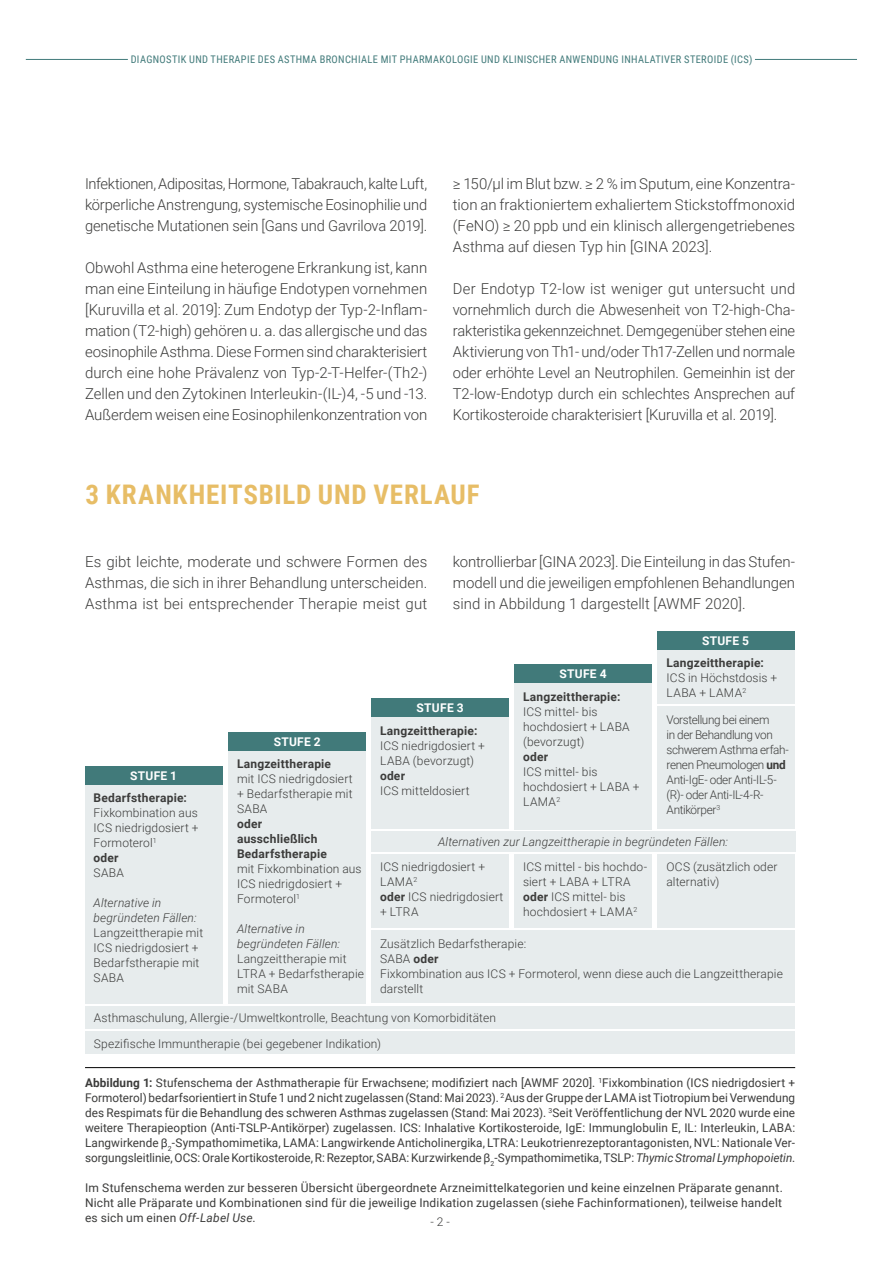
<style>
.page{position:relative;width:893px;height:1263px;background:#fff}
.page>*{position:absolute;margin:0;border:0;box-sizing:border-box;transform-origin:0 0}
.t1{font:700 27px "Roboto Condensed";letter-spacing:.03em;color:#e7bd66}
.t2{font:300 15px/21px "Roboto";letter-spacing:-.005em;color:#3c3c3b;text-align:justify}
.t3{font:12px/15px "Roboto";letter-spacing:.01em;color:#3c3c3b;text-align:justify}
.t4{font:300 12px/15px "Roboto";letter-spacing:.01em;color:#3c3c3b}
.t5{font:300 12px/15px "Roboto";letter-spacing:-.03em;color:#3c3c3b}
.t6{font:700 12px/15px "Roboto";letter-spacing:.015em;color:#3c3c3b}
.t7{font:italic 300 12px/15px "Roboto";letter-spacing:.01em;color:#3c3c3b}
.t8{font:700 12px "Roboto";letter-spacing:.02em;color:#fff}
.t9{font:10.5px "Roboto Condensed";letter-spacing:.035em;color:#417a7a}
.s1{font-weight:700}
.s2{font-style:italic}
</style>
<div class="page">
<hr style="left:26px;top:59px;width:102px;height:1px;background:#417a7a">
<hr style="left:755px;top:59px;width:102px;height:1px;background:#417a7a">
<div style="left:85px;top:784px;width:138px;height:219px;background:#e7eced"></div>
<div style="left:228px;top:751px;width:138px;height:252px;background:#e7eced"></div>
<div style="left:371px;top:717px;width:138px;height:112px;background:#e7eced"></div>
<div style="left:514px;top:683px;width:137px;height:146px;background:#e7eced"></div>
<div style="left:657px;top:649px;width:138px;height:55px;background:#e7eced"></div>
<div style="left:371px;top:930px;width:424px;height:72px;background:#e7eced"></div>
<div style="left:85px;top:766px;width:138px;height:18px;background:#417a7a"></div>
<div style="left:228px;top:732px;width:138px;height:19px;background:#417a7a"></div>
<div style="left:371px;top:699px;width:138px;height:18px;background:#417a7a"></div>
<div style="left:514px;top:665px;width:137px;height:18px;background:#417a7a"></div>
<div style="left:657px;top:631px;width:138px;height:18px;background:#417a7a"></div>
<div style="left:371px;top:831px;width:424px;height:21px;background:#e7eced"></div>
<div style="left:371px;top:854px;width:138px;height:73px;background:#e7eced"></div>
<div style="left:514px;top:854px;width:137px;height:73px;background:#e7eced"></div>
<div style="left:657px;top:854px;width:138px;height:73px;background:#e7eced"></div>
<div style="left:657px;top:707px;width:138px;height:122px;background:#e7eced"></div>
<div style="left:85px;top:1006px;width:710px;height:23px;background:#e7eced"></div>
<div style="left:85px;top:1032px;width:710px;height:22px;background:#e7eced"></div>
<hr style="left:85px;top:1067px;width:710px;height:1px;background:#000">
<p class="t9" style="left:131px;top:52px;width:623px">DIAGNOSTIK UND THERAPIE DES ASTHMA BRONCHIALE MIT PHARMAKOLOGIE UND KLINISCHER ANWENDUNG INHALATIVER STEROIDE (ICS)</p>
<p class="t2" style="left:85px;top:173px;width:344px">Infektionen, Adipositas, Hormone, Tabakrauch, kalte Luft, körperliche Anstrengung, systemische Eosinophilie und genetische Mutationen sein [Gans und Gavrilova 2019].</p>
<p class="t2" style="left:85px;top:257px;width:344px">Obwohl Asthma eine heterogene Erkrankung ist, kann man eine Einteilung in häufige Endotypen vornehmen [Kuruvilla et al. 2019]: Zum Endotyp der Typ-2-Inflam&shy;mation (T2-high) gehören u. a. das allergische und das eosinophile Asthma. Diese Formen sind charakterisiert durch eine hohe Prävalenz von Typ-2-T-Helfer-(Th2-)<br>Zellen und den Zytokinen Interleukin-(IL-)4, -5 und -13.<br>Außerdem weisen eine Eosinophilenkonzentration von</p>
<p class="t2" style="left:453px;top:173px;width:344px">≥ 150/µl im Blut bzw. ≥ 2 % im Sputum, eine Konzentra&shy;tion an fraktioniertem exhaliertem Stickstoffmonoxid (FeNO) ≥ 20 ppb und ein klinisch allergengetriebenes Asthma auf diesen Typ hin [GINA 2023].</p>
<p class="t2" style="left:453px;top:278px;width:344px">Der Endotyp T2-low ist weniger gut untersucht und vornehmlich durch die Abwesenheit von T2-high-Cha&shy;rakteristika gekennzeichnet. Demgegenüber stehen eine Aktivierung von Th1- und/oder Th17-Zellen und normale oder erhöhte Level an Neutrophilen. Gemeinhin ist der T2-low-Endotyp durch ein schlechtes Ansprechen auf Kortikosteroide charakterisiert [Kuruvilla et al. 2019].</p>
<h1 class="t1" style="left:86px;top:475px;width:396px">3 KRANKHEITSBILD UND VERLAUF</h1>
<p class="t2" style="left:85px;top:551px;width:344px">Es gibt leichte, moderate und schwere Formen des Asthmas, die sich in ihrer Behandlung unterscheiden.<br>Asthma ist bei entsprechender Therapie meist gut</p>
<p class="t2" style="left:453px;top:551px;width:344px">kontrollierbar [GINA 2023]. Die Einteilung in das Stufen&shy;modell und die jeweiligen empfohlenen Behandlungen sind in Abbildung 1 dargestellt [AWMF 2020].</p>
<p class="t8" style="left:702px;top:632px;width:49px">STUFE 5</p>
<p class="t6" style="left:666px;top:655px;width:99px">Langzeittherapie:</p>
<p class="t4" style="left:666px;top:670px;width:112px">ICS in Höchstdosis +<br>LABA + LAMA<sup>2</sup></p>
<p class="t5" style="left:666px;top:712px;width:124px">Vorstellung bei einem<br>in der Behandlung von schwerem Asthma erfah&shy;renen Pneumologen <span class="s1">und<br></span>Anti-IgE- oder Anti-IL-5- (R)- oder Anti-IL-4-R-<br>Antikörper<sup>3</sup></p>
<p class="t8" style="left:560px;top:666px;width:49px">STUFE 4</p>
<p class="t6" style="left:523px;top:688px;width:99px">Langzeittherapie:</p>
<p class="t4" style="left:523px;top:703px;width:108px">ICS mittel- bis hochdosiert + LABA (bevorzugt)</p>
<p class="t6" style="left:523px;top:748px;width:27px">oder</p>
<p class="t4" style="left:523px;top:763px;width:118px">ICS mittel- bis hochdosiert + LABA +<br>LAMA<sup>2</sup></p>
<p class="t8" style="left:417px;top:700px;width:49px">STUFE 3</p>
<p class="t6" style="left:380px;top:722px;width:99px">Langzeittherapie:</p>
<p class="t4" style="left:380px;top:737px;width:107px">ICS niedrigdosiert +<br>LABA (bevorzugt)</p>
<p class="t6" style="left:380px;top:767px;width:27px">oder</p>
<p class="t4" style="left:380px;top:782px;width:91px">ICS mitteldosiert</p>
<p class="t8" style="left:274px;top:733px;width:49px">STUFE 2</p>
<p class="t6" style="left:237px;top:756px;width:96px">Langzeittherapie</p>
<p class="t4" style="left:237px;top:771px;width:117px;text-align:justify">mit ICS niedrigdosiert + Bedarfstherapie mit SABA</p>
<p class="t6" style="left:237px;top:816px;width:91px">oder ausschließlich<br>Bedarfstherapie</p>
<p class="t4" style="left:237px;top:861px;width:126px">mit Fixkombination aus<br>ICS niedrigdosiert +<br>Formoterol<sup>1</sup></p>
<p class="t7" style="left:237px;top:921px;width:104px">Alternative in begründeten Fällen:</p>
<p class="t4" style="left:237px;top:951px;width:128px">Langzeittherapie mit<br>LTRA + Bedarfstherapie mit SABA</p>
<p class="t8" style="left:130px;top:767px;width:49px">STUFE 1</p>
<p class="t6" style="left:94px;top:790px;width:95px">Bedarfstherapie:</p>
<p class="t4" style="left:94px;top:805px;width:107px">Fixkombination aus<br>ICS niedrigdosiert +<br>Formoterol<sup>1<br></sup><span class="s1">oder</span></p>
<p class="t4" style="left:94px;top:865px;width:32px">SABA</p>
<p class="t7" style="left:94px;top:895px;width:104px">Alternative in begründeten Fällen:</p>
<p class="t4" style="left:94px;top:925px;width:111px">Langzeittherapie mit<br>ICS niedrigdosiert +<br>Bedarfstherapie mit<br>SABA</p>
<p class="t7" style="left:438px;top:834px;width:291px">Alternativen zur Langzeittherapie in begründeten Fällen:</p>
<p class="t4" style="left:666px;top:858px;width:112px">OCS (zusätzlich oder alternativ)</p>
<p class="t4" style="left:380px;top:858px;width:125px">ICS niedrigdosiert +<br>LAMA<sup>2<br></sup><span class="s1">oder</span> ICS niedrigdosiert + LTRA</p>
<p class="t4" style="left:380px;top:936px;width:404px">Zusätzlich Bedarfstherapie:<br>SABA <span class="s1">oder<br></span>Fixkombination aus ICS + Formoterol, wenn diese auch die Langzeittherapie darstellt</p>
<p class="t4" style="left:94px;top:1005px;width:404px;line-height:25.5px">Asthmaschulung, Allergie-/Umweltkontrolle, Beachtung von Komorbiditäten<br>Spezifische Immuntherapie (bei gegebener Indikation)</p>
<p class="t4" style="left:523px;top:858px;width:126px">ICS mittel - bis hochdo&shy;siert + LABA + LTRA <span class="s1">oder</span> ICS mittel- bis hochdosiert + LAMA<sup>2</sup></p>
<p class="t3" style="left:85px;top:1075px;width:712px"><span class="s1">Abbildung 1:</span> Stufenschema der Asthmatherapie für Erwachsene; modifiziert nach [AWMF 2020]. <sup>1</sup>Fixkombination (ICS niedrigdosiert + Formoterol) bedarfsorientiert in Stufe 1 und 2 nicht zugelassen (Stand: Mai 2023). <sup>2</sup>Aus der Gruppe der LAMA ist Tiotropium bei Verwendung des Respimats für die Behandlung des schweren Asthmas zugelassen (Stand: Mai 2023). <sup>3</sup>Seit Veröffentlichung der NVL 2020 wurde eine weitere Therapieoption (Anti-TSLP-Antikörper) zugelassen. ICS: Inhalative Kortikosteroide, IgE: Immunglobulin E, IL: Interleukin, LABA:<br>Langwirkende β<sub>2</sub>-Sympathomimetika, LAMA: Langwirkende Anticholinergika, LTRA: Leukotrienrezeptorantagonisten, NVL: Nationale Ver&shy;sorgungsleitlinie, OCS: Orale Kortikosteroide, R: Rezeptor, SABA: Kurzwirkende β<sub>2</sub>-Sympathomimetika, TSLP: <span class="s2">Thymic Stromal Lymphopoietin</span>.</p>
<p class="t3" style="left:85px;top:1180px;width:699px">Im Stufenschema werden zur besseren Übersicht übergeordnete Arzneimittelkategorien und keine einzelnen Präparate genannt.<br>Nicht alle Präparate und Kombinationen sind für die jeweilige Indikation zugelassen (siehe Fachinformationen), teilweise handelt es sich um einen <span class="s2">Off-Label Use</span>.</p>
<p class="t4" style="left:430px;top:1213px;width:21px">- 2 -</p>
</div>
